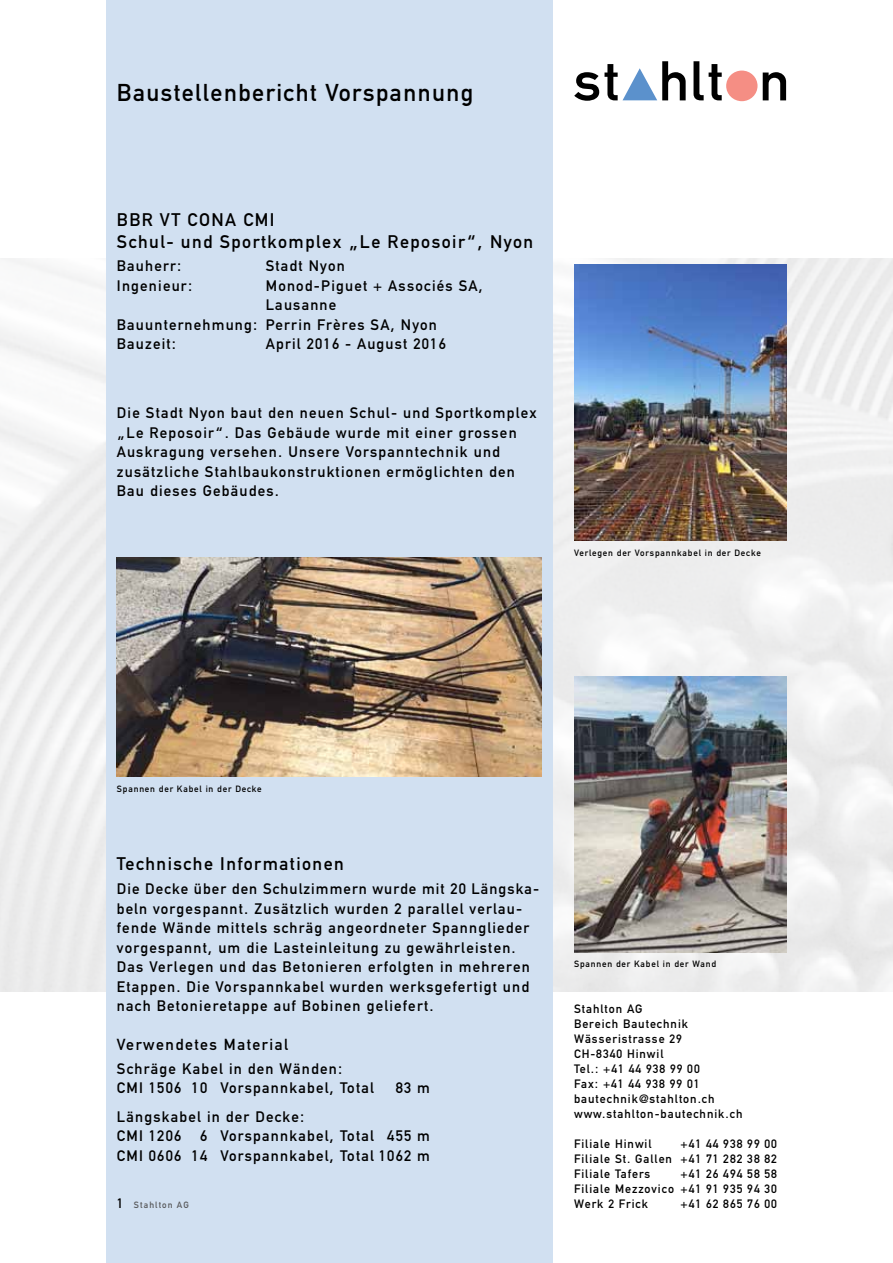
<style>
.page{position:relative;width:893px;height:1263px;background:#fff}
.page>*{position:absolute;margin:0;border:0;box-sizing:border-box;transform-origin:0 0}
.t1{font:24px "Stahlton DIN";letter-spacing:.06em;color:#000}
.t2{font:18px/21.6px "Stahlton DIN";letter-spacing:.08em;color:#000}
.t3{font:15.75px "Stahlton DIN";letter-spacing:.095em;color:#000}
.t4{font:15px/19.5px "Stahlton DIN";letter-spacing:.08em;color:#000}
.t5{font:12px/15px "Stahlton DIN";letter-spacing:.08em;color:#000;text-align:justify}
.t6{font:9px "Stahlton DIN";letter-spacing:.09em;color:#000}
.t7{font:9px "Stahlton DIN";letter-spacing:.12em;color:#58595b}
.s1{font-size:13.5px;color:#000}
</style>
<div class="page">
<img style="left:0;top:258px;width:893px;height:734px">
<div style="left:106px;top:0;width:447px;height:1263px;background:#d1e0f1"></div>
<svg style="left:693px;top:61px;width:29px;height:39px"></svg>
<svg style="left:763px;top:72px;width:23px;height:28px"></svg>
<div style="left:726px;top:71px;width:31px;height:30px;background:#f58e84;border-radius:50%"></div>
<svg style="left:574px;top:61px;width:112px;height:40px"></svg>
<img style="left:117px;top:557px;width:425px;height:220px">
<img style="left:574px;top:676px;width:213px;height:276px">
<img style="left:574px;top:265px;width:213px;height:276px">
<h1 class="t1" style="left:117px;top:78px;width:358px">Baustellenbericht Vorspannung</h1>
<p class="t2" style="left:117px;top:209px;width:418px">BBR VT CONA CMI<br>Schul- und Sportkomplex „Le Reposoir“, Nyon</p>
<p class="t4" style="left:117px;top:257px;width:66px">Bauherr:</p>
<p class="t4" style="left:266px;top:257px;width:81px">Stadt Nyon</p>
<p class="t4" style="left:117px;top:276px;width:77px">Ingenieur:</p>
<p class="t4" style="left:266px;top:276px;width:219px">Monod-Piguet + Associés SA,</p>
<p class="t4" style="left:266px;top:296px;width:72px">Lausanne</p>
<p class="t4" style="left:117px;top:315px;width:321px">Bauunternehmung: Perrin Frères SA, Nyon</p>
<p class="t4" style="left:117px;top:335px;width:61px">Bauzeit:</p>
<p class="t4" style="left:266px;top:335px;width:182px">April 2016 - August 2016</p>
<p class="t4" style="left:117px;top:403px;width:421px">Die Stadt Nyon baut den neuen Schul- und Sportkomplex „Le Reposoir“. Das Gebäude wurde mit einer grossen Auskragung versehen. Unsere Vorspanntechnik und zusätzliche Stahlbaukonstruktionen ermöglichten den Bau dieses Gebäudes.</p>
<p class="t6" style="left:574px;top:547px;width:188px">Verlegen der Vorspannkabel in der Decke</p>
<p class="t6" style="left:117px;top:783px;width:146px">Spannen der Kabel in der Decke</p>
<p class="t2" style="left:117px;top:853px;width:228px">Technische Informationen</p>
<p class="t4" style="left:117px;top:879px;width:424px">Die Decke über den Schulzimmern wurde mit 20 Längska&shy;beln vorgespannt. Zusätzlich wurden 2 parallel verlau&shy;fende Wände mittels schräg angeordneter Spannglieder vorgespannt, um die Lasteinleitung zu gewährleisten.<br>Das Verlegen und das Betonieren erfolgten in mehreren Etappen. Die Vorspannkabel wurden werksgefertigt und nach Betonieretappe auf Bobinen geliefert.</p>
<p class="t3" style="left:117px;top:1035px;width:173px">Verwendetes Material</p>
<p class="t4" style="left:117px;top:1059px;width:258px">Schräge Kabel in den Wänden:<br>CMI 1506 10 Vorspannkabel, Total</p>
<p class="t4" style="left:396px;top:1078px;width:36px">83 m</p>
<p class="t4" style="left:117px;top:1107px;width:315px">Längskabel in der Decke:<br>CMI 1206 6 Vorspannkabel, Total 455 m<br>CMI 0606 14 Vorspannkabel, Total 1062 m</p>
<p class="t7" style="left:117px;top:1199px;width:73px"><span class="s1">1</span> Stahlton AG</p>
<p class="t6" style="left:574px;top:959px;width:143px">Spannen der Kabel in der Wand</p>
<p class="t5" style="left:574px;top:1001px;width:170px;text-align:left">Stahlton AG<br>Bereich Bautechnik<br>Wässeristrasse 29<br>CH-8340 Hinwil<br>Tel.: +41 44 938 99 00<br>Fax: +41 44 938 99 01 bautechnik@stahlton.ch www.stahlton-bautechnik.ch</p>
<p class="t5" style="left:574px;top:1136px;width:79px">Filiale Hinwil</p>
<p class="t5" style="left:574px;top:1136px;width:204px;text-indent:106px">+41 44 938 99 00<br>Filiale St. Gallen +41 71 282 38 82<br>Filiale Tafers</p>
<p class="t5" style="left:574px;top:1166px;width:204px;text-indent:106px">+41 26 494 58 58<br>Filiale Mezzovico +41 91 935 94 30<br>Werk 2 Frick</p>
<p class="t5" style="left:681px;top:1196px;width:98px">+41 62 865 76 00</p>
</div>
